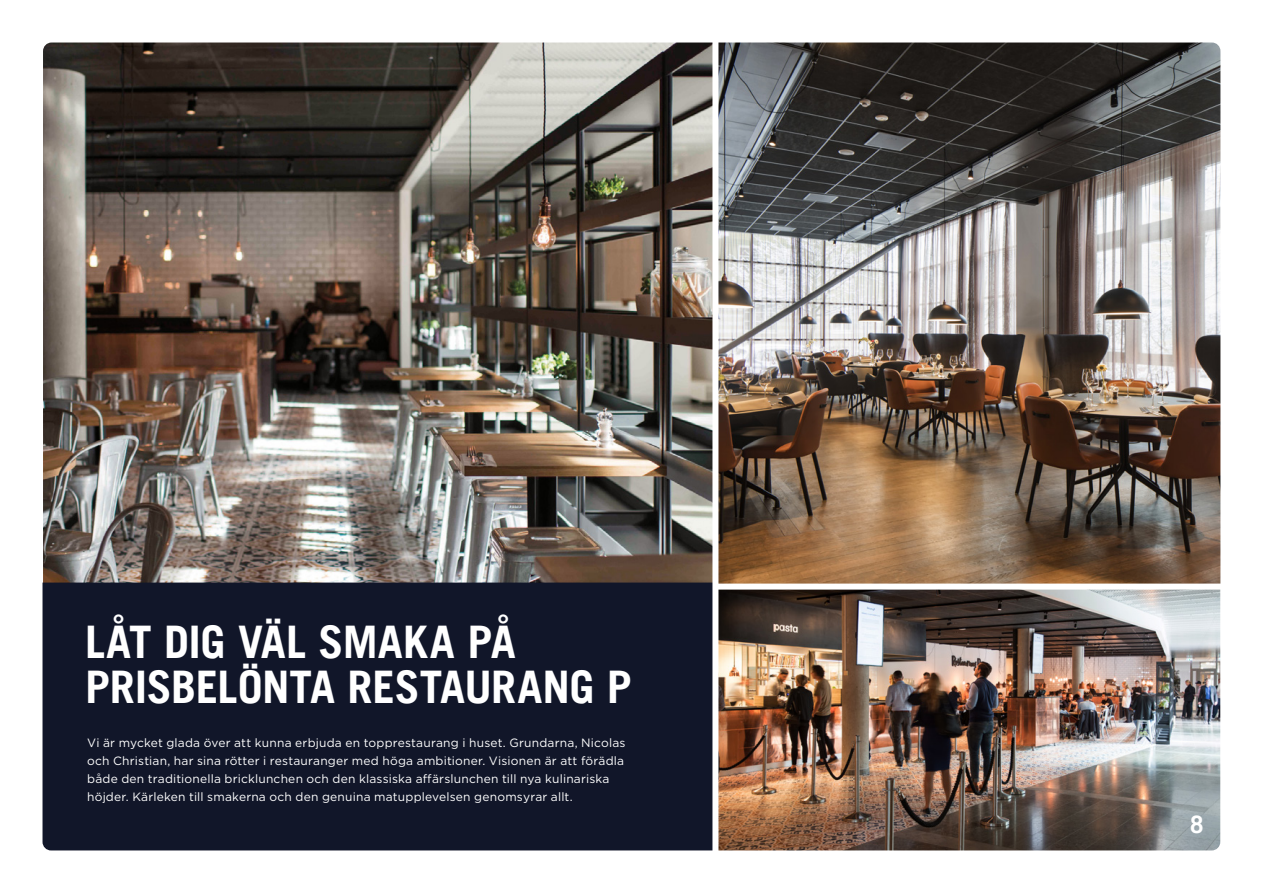
<style>
.page{position:relative;width:1263px;height:893px;background:#fff}
.page>*{position:absolute;margin:0;border:0;box-sizing:border-box;transform-origin:0 0}
.t1{font:700 45px/45px "Trade Gothic LT";letter-spacing:-.01em;color:#fff}
.t2{font:700 24px "Trade Gothic LT";color:#fff}
.t3{font:12px/18px "Gotham";letter-spacing:.015em;color:#fff}
</style>
<div class="page">
<img style="left:43px;top:43px;width:669px;height:540px">
<img style="left:718px;top:43px;width:502px;height:807px">
<div style="left:43px;top:583px;width:669px;height:267px;background:#111629"></div>
<div style="left:714px;top:584px;width:512px;height:6px;background:#fff"></div>
<p class="t1" style="left:85px;top:618px;width:548px">LÅT DIG VÄL SMAKA PÅ<br>PRISBELÖNTA RESTAURANG P</p>
<p class="t3" style="left:87px;top:734px;width:540px">Vi är mycket glada över att kunna erbjuda en topprestaurang i huset. Grundarna, Nicolas och Christian, har sina rötter i restauranger med höga ambitioner. Visionen är att förädla både den traditionella bricklunchen och den klassiska affärslunchen till nya kulinariska höjder. Kärleken till smakerna och den genuina matupplevelsen genomsyrar allt.</p>
<h2 class="t2" style="left:1190px;top:810px;width:15px">8</h2>
</div>
